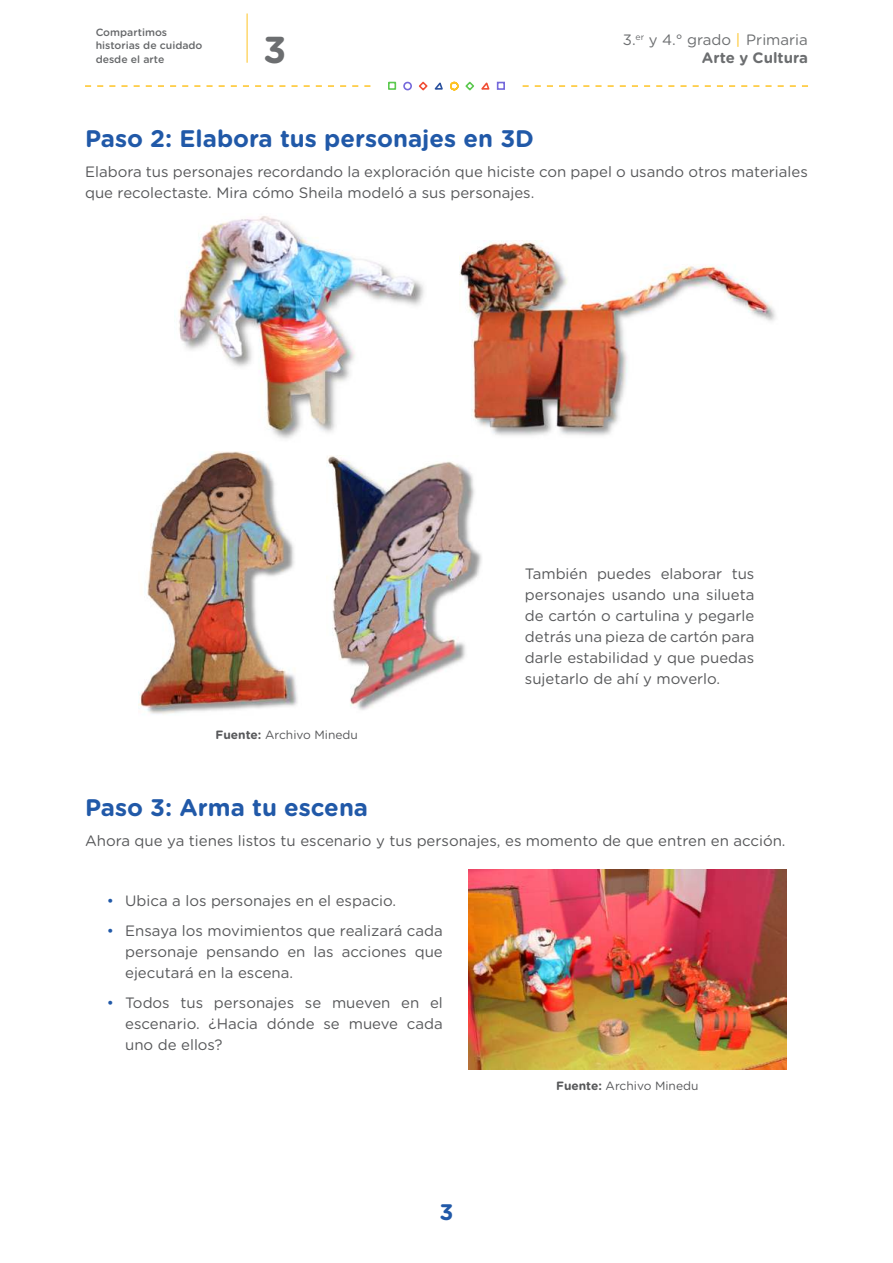
<style>
.page{position:relative;width:893px;height:1263px;background:#fff}
.page>*{position:absolute;margin:0;border:0;box-sizing:border-box;transform-origin:0 0}
.t1{font:700 37.5px "Gotham Rounded";color:#6c6e70}
.t2{font:700 24px "Gotham Rounded";color:#2159a8}
.t3{font:700 22.5px "Gotham Rounded";color:#2159a8}
.t4{font:15px/21px "Gotham Rounded";color:#57585a;text-align:justify}
.t5{font:15px/18px "Gotham Rounded";color:#6c6e70;text-align:right}
.t6{font:12px "Gotham Rounded";color:#57585a}
.t7{font:500 10.5px/13.5px "Gotham Rounded";color:#66686a}
.s1{color:#fec324}
.s2{font-weight:700}
.s3{color:#2159a8}
</style>
<div class="page">
<svg style="left:523px;top:85px;width:285px;height:2px"></svg>
<svg style="left:85px;top:85px;width:285px;height:2px"></svg>
<div style="left:403px;top:82px;width:9px;height:8px;border:2px solid #7569db;border-radius:50%"></div>
<div style="left:388px;top:82px;width:8px;height:8px;border:2px solid #5cc94f"></div>
<div style="left:497px;top:82px;width:8px;height:8px;border:2px solid #7569db"></div>
<svg style="left:418px;top:81px;width:72px;height:10px"></svg>
<hr style="left:247px;top:14px;width:1px;height:49px;background:#fec324">
<img style="left:327px;top:456px;width:155px;height:254px">
<img style="left:139px;top:451px;width:159px;height:263px">
<img style="left:459px;top:240px;width:317px;height:196px">
<img style="left:179px;top:216px;width:245px;height:223px">
<img style="left:469px;top:869px;width:317px;height:200px">
<p class="t7" style="left:96px;top:26px;width:108px">Compartimos historias de cuidado desde el arte</p>
<p class="t5" style="left:623px;top:31px;width:186px">3.<sup>er</sup> y 4.° grado <span class="s1">|</span> Primaria<br><span class="s2">Arte y Cultura</span></p>
<h1 class="t1" style="left:263px;top:33px;width:25px">3</h1>
<h2 class="t2" style="left:85px;top:128px;width:450px">Paso 2: Elabora tus personajes en 3D</h2>
<p class="t4" style="left:85px;top:162px;width:724px">Elabora tus personajes recordando la exploración que hiciste con papel o usando otros materiales que recolectaste. Mira cómo Sheila modeló a sus personajes.</p>
<p class="t6" style="left:216px;top:729px;width:144px"><span class="s2">Fuente:</span> Archivo Minedu</p>
<p class="t4" style="left:525px;top:564px;width:231px">También puedes elaborar tus personajes usando una silueta de cartón o cartulina y pegarle detrás una pieza de cartón para darle estabilidad y que puedas sujetarlo de ahí y moverlo.</p>
<h2 class="t2" style="left:85px;top:797px;width:285px">Paso 3: Arma tu escena</h2>
<p class="t4" style="left:85px;top:831px;width:702px">Ahora que ya tienes listos tu escenario y tus personajes, es momento de que entren en acción.</p>
<p class="t4" style="left:107px;top:891px;width:291px"><span class="s3">•</span> Ubica a los personajes en el espacio.</p>
<p class="t4" style="left:125px;top:921px;width:319px;text-indent:-18px"><span class="s3">•</span> Ensaya los movimientos que realizará cada personaje pensando en las acciones que ejecutará en la escena.</p>
<p class="t4" style="left:125px;top:993px;width:319px;text-indent:-18px"><span class="s3">•</span> Todos tus personajes se mueven en el escenario. ¿Hacia dónde se mueve cada uno de ellos?</p>
<h3 class="t3" style="left:439px;top:1201px;width:15px">3</h3>
<p class="t6" style="left:556px;top:1080px;width:144px"><span class="s2">Fuente:</span> Archivo Minedu</p>
</div>
